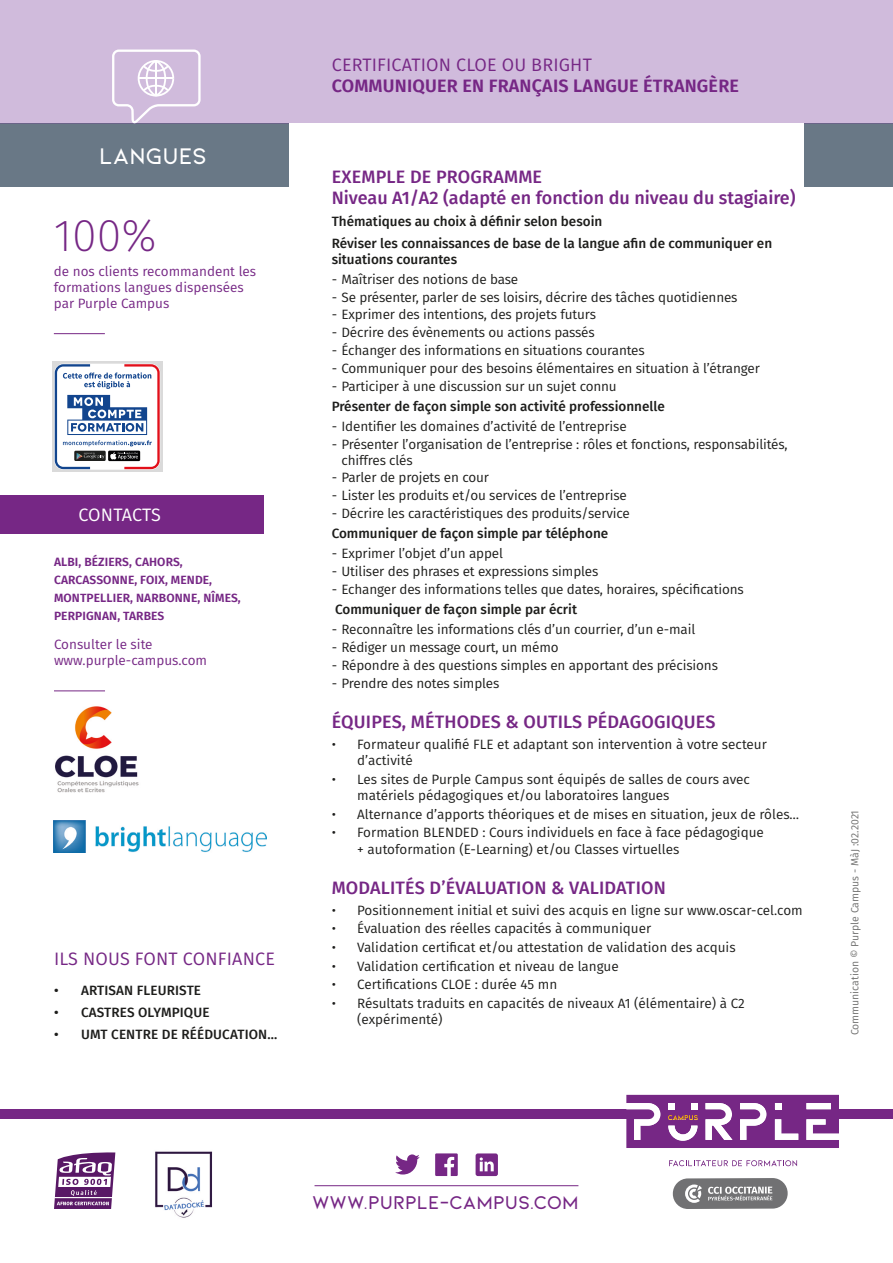
<style>
.page{position:relative;width:893px;height:1263px;background:#fff}
.page>*{position:absolute;margin:0;border:0;box-sizing:border-box;transform-origin:0 0}
.t1{font:200 45px "Fira Sans";color:#762785}
.t2{font:600 24px "Kiona";color:#fff}
.t3{font:600 19.65px "Kiona";color:#762785}
.t4{font:500 18px/21px "Fira Sans";letter-spacing:.01em;color:#762785}
.t5{font:18px "Fira Sans";letter-spacing:.01em;color:#762785}
.t6{font:600 18px "Fira Sans";letter-spacing:.01em;color:#762785}
.t7{font:18px "Fira Sans";color:#fff}
.t8{font:13.5px/16.5px "Fira Sans";letter-spacing:-.01em;color:#1d1d1b}
.t9{font:500 13.5px/22.2px "Fira Sans";color:#1d1d1b}
.t10{font:13.5px/16.2px "Fira Sans";color:#762785}
.t11{font:600 12px/18px "Fira Sans";letter-spacing:.01em;color:#762785}
.t12{font:10.5px "Fira Sans";color:#70706f}
</style>
<div class="page">
<div style="left:0;top:123px;width:893px;height:64px;background:#697886"></div>
<div style="left:0;top:1109px;width:893px;height:10px;background:#762785"></div>
<svg style="left:626px;top:1095px;width:213px;height:53px"></svg>
<div style="left:673px;top:1178px;width:115px;height:31px;background:#717173;border-radius:15px"></div>
<svg style="left:685px;top:1184px;width:17px;height:19px"></svg>
<svg style="left:708px;top:1186px;width:64px;height:14px"></svg>
<svg style="left:669px;top:1160px;width:128px;height:6px"></svg>
<div style="left:0;top:0;width:893px;height:123px;background:#d0bbdc"></div>
<div style="left:289px;top:123px;width:515px;height:68px;background:#fff"></div>
<div style="left:0;top:495px;width:264px;height:39px;background:#762785"></div>
<svg style="left:395px;top:1154px;width:25px;height:20px"></svg>
<svg style="left:435px;top:1153px;width:23px;height:23px"></svg>
<svg style="left:476px;top:1153px;width:22px;height:23px"></svg>
<hr style="left:315px;top:1185px;width:263px;height:1px;background:#762785">
<hr style="left:54px;top:333px;width:51px;height:1px;background:#762785">
<hr style="left:54px;top:691px;width:51px;height:1px;background:#762785">
<img style="left:155px;top:1151px;width:58px;height:67px">
<svg style="left:112px;top:50px;width:89px;height:73px"></svg>
<svg style="left:52px;top:361px;width:110px;height:111px"></svg>
<svg style="left:55px;top:364px;width:105px;height:105px"></svg>
<svg style="left:54px;top:1152px;width:61px;height:57px"></svg>
<hr style="left:55px;top:1197px;width:57px;height:1px;background:#fff">
<img style="left:55px;top:706px;width:84px;height:87px">
<img style="left:54px;top:820px;width:212px;height:33px">
<h2 class="t2" style="left:99px;top:142px;width:109px">LANGUES</h2>
<h1 class="t1" style="left:54px;top:204px;width:104px">100%</h1>
<p class="t10" style="left:54px;top:262px;width:204px">de nos clients recommandent les formations langues dispensées par Purple Campus</p>
<h3 class="t7" style="left:78px;top:502px;width:84px">CONTACTS</h3>
<p class="t11" style="left:54px;top:552px;width:188px">ALBI, BÉZIERS, CAHORS,<br>CARCASSONNE, FOIX, MENDE,<br>MONTPELLIER, NARBONNE, NÎMES,<br>PERPIGNAN, TARBES</p>
<p class="t10" style="left:54px;top:636px;width:155px">Consulter le site www.purple-campus.com</p>
<h3 class="t5" style="left:54px;top:945px;width:222px">ILS NOUS FONT CONFIANCE</h3>
<p class="t9" style="left:54px;top:978px;width:149px">• ARTISAN FLEURISTE</p>
<p class="t9" style="left:54px;top:1001px;width:157px">• CASTRES OLYMPIQUE</p>
<p class="t9" style="left:54px;top:1023px;width:225px">• UMT CENTRE DE RÉÉDUCATION…</p>
<h3 class="t5" style="left:332px;top:51px;width:262px">CERTIFICATION CLOE OU BRIGHT</h3>
<h3 class="t6" style="left:332px;top:71px;width:409px">COMMUNIQUER EN FRANÇAIS LANGUE ÉTRANGÈRE</h3>
<h3 class="t4" style="left:332px;top:165px;width:465px">EXEMPLE DE PROGRAMME<br>Niveau A1/A2 (adapté en fonction du niveau du stagiaire)</h3>
<p class="t9" style="left:332px;top:209px;width:442px">Thématiques au choix à définir selon besoin<br>Réviser les connaissances de base de la langue afin de communiquer en</p>
<p class="t9" style="left:332px;top:247px;width:127px">situations courantes</p>
<p class="t8" style="left:332px;top:270px;width:188px">- Maîtriser des notions de base</p>
<p class="t8" style="left:332px;top:288px;width:407px">- Se présenter, parler de ses loisirs, décrire des tâches quotidiennes</p>
<p class="t8" style="left:332px;top:306px;width:266px">- Exprimer des intentions, des projets futurs</p>
<p class="t8" style="left:332px;top:324px;width:265px">- Décrire des évènements ou actions passés</p>
<p class="t8" style="left:332px;top:342px;width:315px">- Échanger des informations en situations courantes</p>
<p class="t8" style="left:332px;top:360px;width:430px">- Communiquer pour des besoins élémentaires en situation à l’étranger</p>
<p class="t8" style="left:332px;top:378px;width:287px">- Participer à une discussion sur un sujet connu</p>
<p class="t9" style="left:332px;top:394px;width:335px">Présenter de façon simple son activité professionnelle</p>
<p class="t8" style="left:332px;top:418px;width:297px">- Identifier les domaines d’activité de l’entreprise</p>
<p class="t8" style="left:341px;top:436px;width:448px;line-height:15.8px;text-indent:-10px">- Présenter l’organisation de l’entreprise : rôles et fonctions, responsabilités, chiffres clés</p>
<p class="t8" style="left:332px;top:469px;width:159px">- Parler de projets en cour</p>
<p class="t8" style="left:332px;top:487px;width:297px">- Lister les produits et/ou services de l’entreprise</p>
<p class="t8" style="left:332px;top:505px;width:300px">- Décrire les caractéristiques des produits/service</p>
<p class="t9" style="left:332px;top:522px;width:278px">Communiquer de façon simple par téléphone</p>
<p class="t8" style="left:332px;top:545px;width:173px">- Exprimer l’objet d’un appel</p>
<p class="t8" style="left:332px;top:563px;width:268px">- Utiliser des phrases et expressions simples</p>
<p class="t8" style="left:332px;top:581px;width:414px">- Echanger des informations telles que dates, horaires, spécifications</p>
<p class="t9" style="left:335px;top:597px;width:244px">Communiquer de façon simple par écrit</p>
<p class="t8" style="left:332px;top:621px;width:365px">- Reconnaître les informations clés d’un courrier, d’un e-mail</p>
<p class="t8" style="left:332px;top:639px;width:229px">- Rédiger un message court, un mémo</p>
<p class="t8" style="left:332px;top:656px;width:388px">- Répondre à des questions simples en apportant des précisions</p>
<p class="t8" style="left:332px;top:674px;width:169px">- Prendre des notes simples</p>
<h3 class="t4" style="left:332px;top:710px;width:385px">ÉQUIPES, MÉTHODES &amp; OUTILS PÉDAGOGIQUES</h3>
<p class="t8" style="left:357px;top:735px;width:411px;text-indent:-26px">• Formateur qualifié FLE et adaptant son intervention à votre secteur d’activité</p>
<p class="t8" style="left:357px;top:770px;width:394px;text-indent:-26px">• Les sites de Purple Campus sont équipés de salles de cours avec matériels pédagogiques et/ou laboratoires langues</p>
<p class="t8" style="left:332px;top:805px;width:469px">• Alternance d’apports théoriques et de mises en situation, jeux de rôles…</p>
<p class="t8" style="left:357px;top:824px;width:408px;text-indent:-26px">• Formation BLENDED : Cours individuels en face à face pédagogique + autoformation (E-Learning) et/ou Classes virtuelles</p>
<h3 class="t4" style="left:332px;top:876px;width:336px">MODALITÉS D’ÉVALUATION &amp; VALIDATION</h3>
<p class="t8" style="left:332px;top:901px;width:473px">• Positionnement initial et suivi des acquis en ligne sur www.oscar-cel.com</p>
<p class="t8" style="left:332px;top:920px;width:321px">• Évaluation des réelles capacités à communiquer</p>
<p class="t8" style="left:332px;top:939px;width:405px">• Validation certificat et/ou attestation de validation des acquis</p>
<p class="t8" style="left:332px;top:957px;width:289px">• Validation certification et niveau de langue</p>
<p class="t8" style="left:332px;top:976px;width:227px">• Certifications CLOE : durée 45 mn</p>
<p class="t8" style="left:357px;top:995px;width:389px;text-indent:-26px">• Résultats traduits en capacités de niveaux A1 (élémentaire) à C2 (expérimenté)</p>
<p class="t12" style="left:847px;top:1035px;width:227px;rotate:-90deg">Communication © Purple Campus - MàJ :02.2021</p>
<h3 class="t3" style="left:312px;top:1191px;width:268px">WWW.PURPLE-CAMPUS.COM</h3>
</div>
